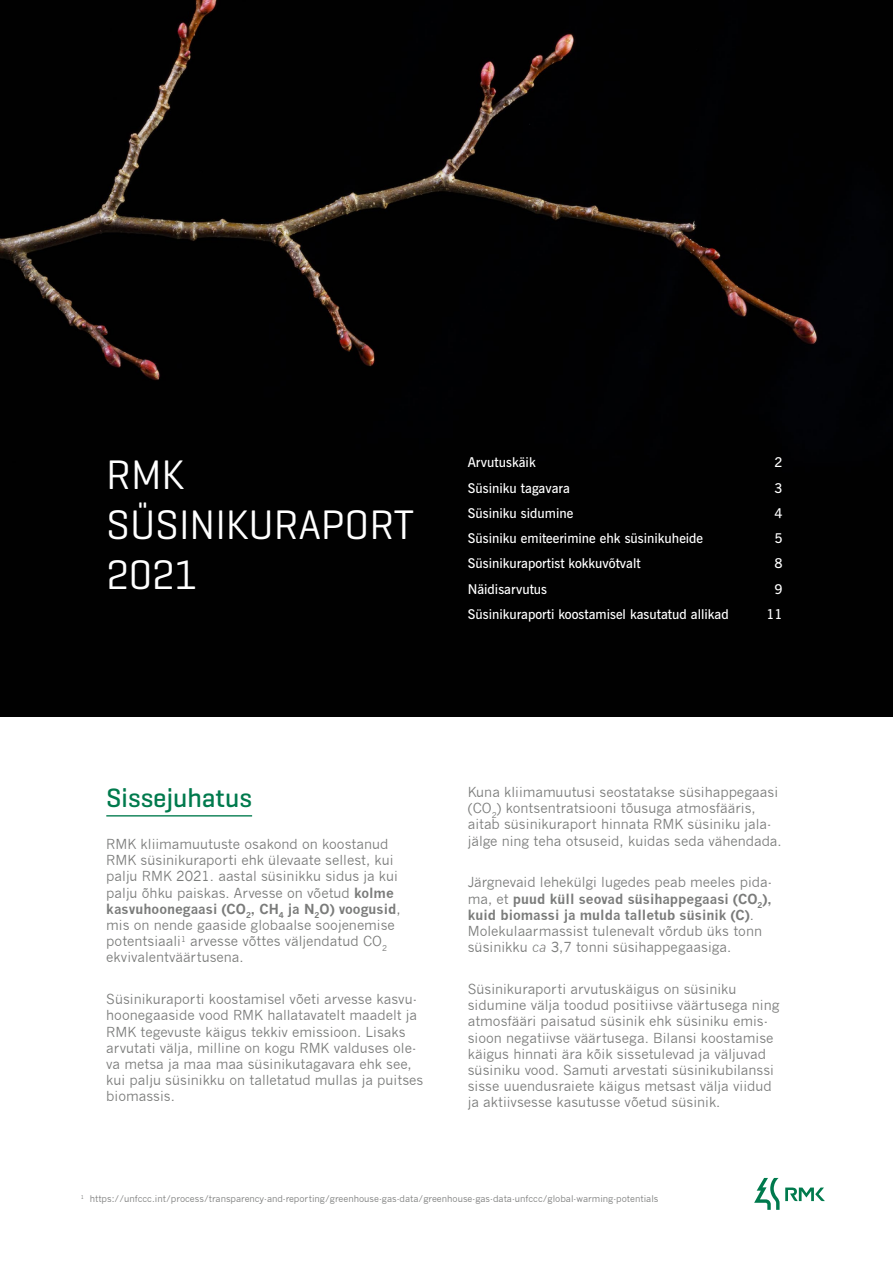
<style>
.page{position:relative;width:893px;height:1263px;background:#fff}
.page>*{position:absolute;margin:0;border:0;box-sizing:border-box;transform-origin:0 0}
.PEALKIRI_28_VALGE{font:42px/50.4px "Geogrotesque";color:#fff}
.Pealkiri_ok{font:500 27px "Geogrotesque";color:#007a4d}
.Põhitekst_9{font:13.5px/16.2px "News Gothic";color:#7a7b7a}
.Pealkiri_ok-2{font:600 13.5px "News Gothic BT";color:#fff}
.Põhitekst_9-2{font:9px "News Gothic";color:#7a7b7a}
.s1{font-weight:700}
.s2{font-style:italic}
</style>
<div class="page">
<svg style="left:754px;top:1178px;width:71px;height:32px"></svg>
<div style="left:0;top:0;width:893px;height:716px;background:#010101"></div>
<img style="left:0;top:0;width:818px;height:380px">
<hr style="left:106px;top:815px;width:146px;height:1px;background:#007a4d">
<p class="PEALKIRI_28_VALGE" style="left:106px;top:448px;width:80px">RMK</p>
<p class="PEALKIRI_28_VALGE" style="left:106px;top:498px;width:309px">SÜSINIKURAPORT<br>2021</p>
<p class="Pealkiri_ok-2" style="left:468px;top:454px;width:69px">Arvutuskäik</p>
<p class="Pealkiri_ok-2" style="left:775px;top:454px;width:10px">2</p>
<p class="Pealkiri_ok-2" style="left:468px;top:480px;width:104px">Süsiniku tagavara</p>
<p class="Pealkiri_ok-2" style="left:775px;top:480px;width:10px">3</p>
<p class="Pealkiri_ok-2" style="left:468px;top:505px;width:107px">Süsiniku sidumine</p>
<p class="Pealkiri_ok-2" style="left:775px;top:505px;width:10px">4</p>
<p class="Pealkiri_ok-2" style="left:468px;top:530px;width:237px">Süsiniku emiteerimine ehk süsinikuheide</p>
<p class="Pealkiri_ok-2" style="left:775px;top:530px;width:10px">5</p>
<p class="Pealkiri_ok-2" style="left:468px;top:555px;width:174px">Süsinikuraportist kokkuvõtvalt</p>
<p class="Pealkiri_ok-2" style="left:775px;top:555px;width:10px">8</p>
<p class="Pealkiri_ok-2" style="left:468px;top:581px;width:81px">Näidisarvutus</p>
<p class="Pealkiri_ok-2" style="left:775px;top:581px;width:10px">9</p>
<p class="Pealkiri_ok-2" style="left:468px;top:606px;width:263px">Süsinikuraporti koostamisel kasutatud allikad</p>
<p class="Pealkiri_ok-2" style="left:766px;top:606px;width:18px">11</p>
<p class="Pealkiri_ok" style="left:106px;top:781px;width:147px">Sissejuhatus</p>
<p class="Põhitekst_9" style="left:106px;top:836px;width:296px">RMK kliimamuutuste osakond on koostanud RMK süsinikuraporti ehk ülevaate sellest, kui palju RMK 2021. aastal süsinikku sidus ja kui palju õhku paiskas. Arvesse on võetud <span class="s1">kolme kasvuhoonegaasi (CO</span><sub>2</sub><span class="s1">, CH</span><sub>4</sub> <span class="s1">ja N</span><sub>2</sub><span class="s1">O) voogusid</span>, mis on nende gaaside globaalse soojenemise potentsiaali<sup>1</sup> arvesse võttes väljendatud CO<sub>2 </sub>ekvivalentväärtusena.</p>
<p class="Põhitekst_9" style="left:106px;top:991px;width:319px">Süsinikuraporti koostamisel võeti arvesse kasvu&shy;hoonegaaside vood RMK hallatavatelt maadelt ja RMK tegevuste käigus tekkiv emissioon. Lisaks arvutati välja, milline on kogu RMK valduses ole&shy;va metsa ja maa maa süsinikutagavara ehk see, kui palju süsinikku on talletatud mullas ja puitses biomassis.</p>
<p class="Põhitekst_9" style="left:468px;top:784px;width:316px">Kuna kliimamuutusi seostatakse süsihappegaasi (CO<sub>2</sub>) kontsentratsiooni tõusuga atmosfääris, aitab süsinikuraport hinnata RMK süsiniku jala&shy;jälge ning teha otsuseid, kuidas seda vähendada.</p>
<p class="Põhitekst_9" style="left:468px;top:874px;width:306px">Järgnevaid lehekülgi lugedes peab meeles pida&shy;ma, et <span class="s1">puud küll seovad süsihappegaasi (CO</span><sub>2</sub><span class="s1">), kuid biomassi ja mulda talletub süsinik (C)</span>.<br>Molekulaarmassist tulenevalt võrdub üks tonn süsinikku <span class="s2">ca</span> 3,7 tonni süsihappegaasiga.</p>
<p class="Põhitekst_9" style="left:468px;top:981px;width:313px">Süsinikuraporti arvutuskäigus on süsiniku sidumine välja toodud positiivse väärtusega ning atmosfääri paisatud süsinik ehk süsiniku emis&shy;sioon negatiivse väärtusega. Bilansi koostamise käigus hinnati ära kõik sissetulevad ja väljuvad süsiniku vood. Samuti arvestati süsinikubilanssi sisse uuendusraiete käigus metsast välja viidud ja aktiivsesse kasutusse võetud süsinik.</p>
<p class="Põhitekst_9-2" style="left:81px;top:1193px;width:579px"><sup>1</sup> https://unfccc.int/process/transparency-and-reporting/greenhouse-gas-data/greenhouse-gas-data-unfccc/global-warming-potentials</p>
</div>
